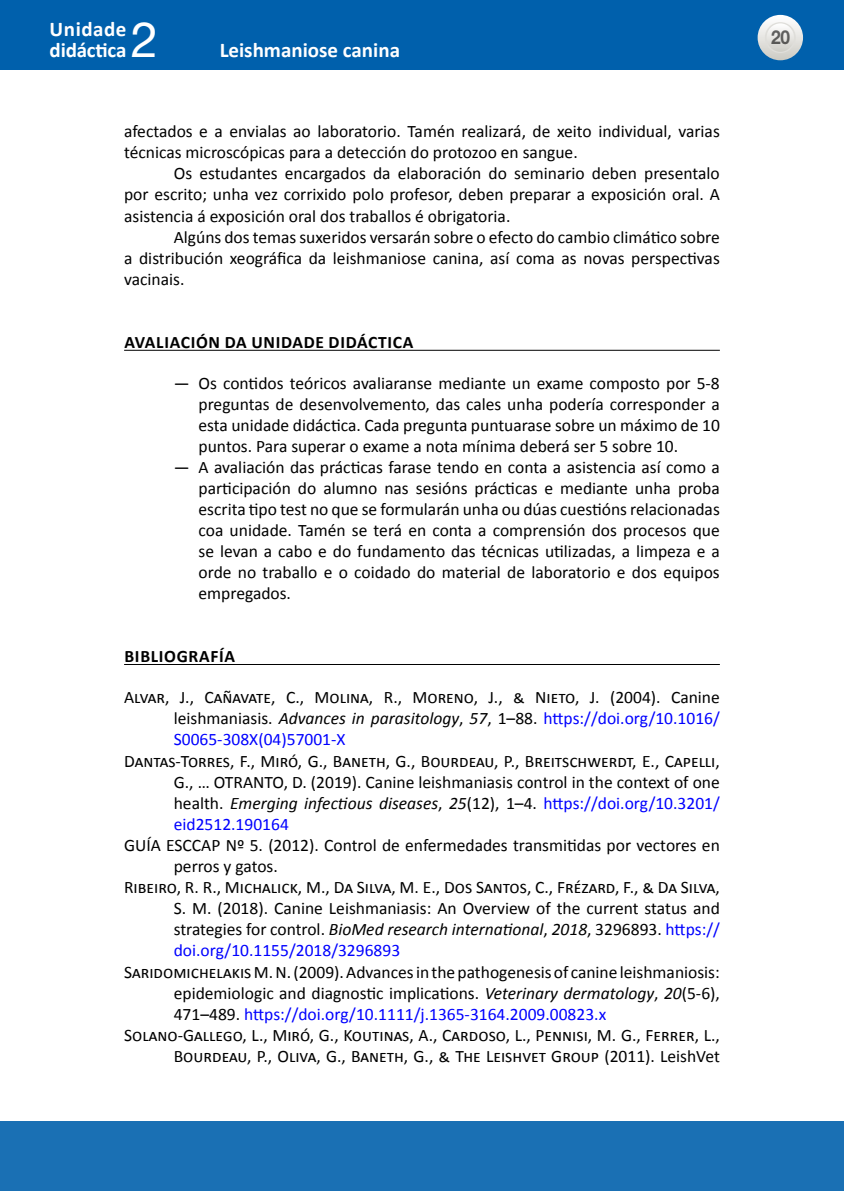
<style>
.page{position:relative;width:844px;height:1191px;background:#fff}
.page>*{position:absolute;margin:0;border:0;box-sizing:border-box;transform-origin:0 0}
.t1{font:49px "Helvetica Neue LT Std";color:#fff}
.t2{font:700 21px/21px "Calibri";color:#fff}
.t3{font:700 19.25px "Helvetica Neue LT Std";color:#000;scale:.9 1}
.t4{font:17.5px/21px "Calibri";color:#000;text-align:justify}
.t5{font:17.5px "Calibri";color:#00f}
.t6{font:700 17.5px "Calibri";letter-spacing:.04em;color:#000}
.s1{font-style:italic}
.s2{color:#00f}
.s3{color:#000}
</style>
<div class="page">
<div style="left:0;top:1121px;width:843px;height:70px;background:#1a70b4"></div>
<div style="left:0;top:0;width:843px;height:69px;background:#0060ac"></div>
<svg style="left:757px;top:15px;width:45px;height:45px"></svg>
<svg style="left:765px;top:23px;width:29px;height:29px"></svg>
<div style="left:764px;top:22px;width:31px;height:31px;border:1px solid #dfdeda;border-radius:50%"></div>
<hr style="left:124px;top:350px;width:595px;height:1px;background:#000">
<hr style="left:124px;top:664px;width:595px;height:1px;background:#000">
<p class="t2" style="left:50px;top:18px;width:78px">Unidade didáctica</p>
<h1 class="t1" style="left:131px;top:11px;width:29px">2</h1>
<p class="t2" style="left:220px;top:39px;width:182px">Leishmaniose canina</p>
<p class="t4" style="left:124px;top:120px;width:597px">afectados e a envialas ao laboratorio. Tamén realizará, de xeito individual, varias técnicas microscópicas para a detección do protozoo en sangue.</p>
<p class="t4" style="left:124px;top:162px;width:597px;text-indent:50px">Os estudantes encargados da elaboración do seminario deben presentalo por escrito; unha vez corrixido polo profesor, deben preparar a exposición oral. A asistencia á exposición oral dos traballos é obrigatoria.</p>
<p class="t4" style="left:124px;top:225px;width:597px;text-indent:50px">Algúns dos temas suxeridos versarán sobre o efecto do cambio climático sobre a distribución xeográfica da leishmaniose canina, así coma as novas perspectivas vacinais.</p>
<p class="t6" style="left:124px;top:330px;width:290px">AVALIACIÓN DA UNIDADE DIDÁCTICA</p>
<p class="t4" style="left:198px;top:372px;width:522px;text-indent:-25px">— Os contidos teóricos avaliaranse mediante un exame composto por 5-8 preguntas de desenvolvemento, das cales unha podería corresponder a esta unidade didáctica. Cada pregunta puntuarase sobre un máximo de 10 puntos. Para superar o exame a nota mínima deberá ser 5 sobre 10.</p>
<p class="t4" style="left:198px;top:456px;width:522px;text-indent:-25px">— A avaliación das prácticas farase tendo en conta a asistencia así como a participación do alumno nas sesións prácticas e mediante unha proba escrita tipo test no que se formularán unha ou dúas cuestións relacionadas coa unidade. Tamén se terá en conta a comprensión dos procesos que se levan a cabo e do fundamento das técnicas utilizadas, a limpeza e a orde no traballo e o coidado do material de laboratorio e dos equipos empregados.</p>
<p class="t6" style="left:124px;top:644px;width:112px">BIBLIOGRAFÍA</p>
<p class="t4" style="left:174px;top:686px;width:547px;text-indent:-50px">Alvar, J., Cañavate, C., Molina, R., Moreno, J., &amp; Nieto, J. (2004). Canine leishmaniasis. <span class="s1">Advances in parasitology</span>, <span class="s1">57</span>, 1–88. <span class="s2">https://doi.org/10.1016/ S0065-308X(04)57001-X</span></p>
<p class="t4" style="left:174px;top:749px;width:547px;text-indent:-50px">Dantas-Torres, F., Miró, G., Baneth, G., Bourdeau, P., Breitschwerdt, E., Capelli, G., … OTRANTO, D. (2019). Canine leishmaniasis control in the context of one health. <span class="s1">Emerging infectious diseases</span>, <span class="s1">25</span>(12), 1–4. <span class="s2">https://doi.org/10.3201/ eid2512.190164</span></p>
<p class="t4" style="left:124px;top:834px;width:597px">GUÍA ESCCAP Nº 5. (2012). Control de enfermedades transmitidas por vectores en</p>
<p class="t4" style="left:174px;top:855px;width:106px">perros y gatos.</p>
<p class="t4" style="left:124px;top:876px;width:597px">Ribeiro, R. R., Michalick, M., Da Silva, M. E., Dos Santos, C., Frézard, F., &amp; Da Silva,</p>
<p class="t4" style="left:174px;top:897px;width:547px">S. M. (2018). Canine Leishmaniasis: An Overview of the current status and</p>
<p class="t4" style="left:174px;top:918px;width:547px">strategies for control. <span class="s1">BioMed research international</span>, <span class="s1">2018</span>, 3296893. <span class="s2">https://</span></p>
<p class="t5" style="left:174px;top:939px;width:228px">doi.org/10.1155/2018/3296893</p>
<p class="t4" style="left:124px;top:960px;width:597px">Saridomichelakis M. N. (2009). Advances in the pathogenesis of canine leishmaniosis:</p>
<p class="t4" style="left:174px;top:981px;width:547px">epidemiologic and diagnostic implications. <span class="s1">Veterinary dermatology</span>, <span class="s1">20</span>(5-6),</p>
<p class="t5" style="left:174px;top:1003px;width:434px"><span class="s3">471–489.</span> https://doi.org/10.1111/j.1365-3164.2009.00823.x</p>
<p class="t4" style="left:124px;top:1023px;width:597px">Solano-Gallego, L., Miró, G., Koutinas, A., Cardoso, L., Pennisi, M. G., Ferrer, L.,</p>
<p class="t4" style="left:174px;top:1044px;width:547px">Bourdeau, P., Oliva, G., Baneth, G., &amp; The Leishvet Group (2011). LeishVet</p>
<p class="t3" style="left:770px;top:26px;width:23px">20</p>
</div>
